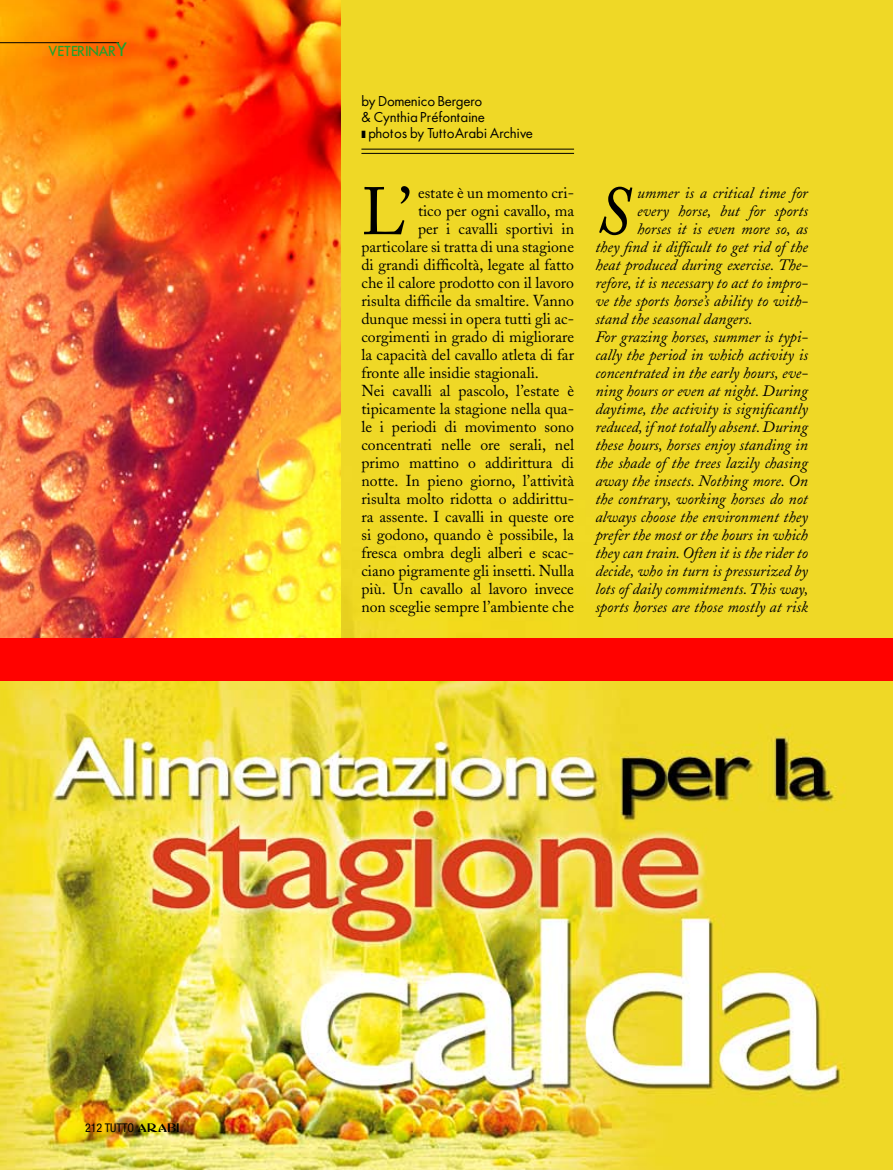
<style>
.page{position:relative;width:893px;height:1170px;background:#fff}
.page>*{position:absolute;margin:0;border:0;box-sizing:border-box;transform-origin:0 0}
.t1{font:italic 69.3px "Adobe Caslon";color:#000}
.t2{font:66.45px "Adobe Caslon";color:#000}
.t3{font:italic 15.75px "Adobe Caslon";color:#000}
.t4{font:15.75px "Adobe Caslon";color:#000}
.t5{font:13.5px "Futura";color:#000}
.t6{font:500 13.5px "Futura";letter-spacing:-.015em;color:#1fa22e}
.t7{font:condensed 12px "Helvetica Neue";color:#000}
.s1{font-size:18px}
.s2{font-family:"Abbess";font-stretch:normal}
</style>
<div class="page">
<img style="left:0;top:0;width:893px;height:1169px">
<img style="left:0;top:0;width:340px;height:638px">
<div style="left:0;top:638px;width:893px;height:42px;background:#ff0200"></div>
<hr style="left:0;top:42px;width:119px;height:1px;background:#000">
<hr style="left:361px;top:149px;width:213px;height:1px;background:#000">
<hr style="left:361px;top:153px;width:213px;height:1px;background:#000">
<svg style="left:362px;top:131px;width:3px;height:7px"></svg>
<p class="t6" style="left:48px;top:42px;width:81px">VETERINAR<span class="s1">Y</span></p>
<p class="t5" style="left:361px;top:92px;width:122px">by Domenico Bergero</p>
<p class="t5" style="left:361px;top:108px;width:125px">&amp; Cynthia Préfontaine</p>
<p class="t5" style="left:368px;top:125px;width:166px">photos by TuttoArabi Archive</p>
<h2 class="t2" style="left:361px;top:172px;width:51px">L’</h2>
<p class="t4" style="left:418px;top:183px;width:158px">estate è un momento cri-</p>
<p class="t4" style="left:418px;top:201px;width:158px">tico per ogni cavallo, ma</p>
<p class="t4" style="left:418px;top:219px;width:158px">per i cavalli sportivi in</p>
<p class="t4" style="left:361px;top:237px;width:214px">particolare si tratta di una stagione</p>
<p class="t4" style="left:361px;top:255px;width:214px">di grandi difficoltà, legate al fatto</p>
<p class="t4" style="left:361px;top:273px;width:214px">che il calore prodotto con il lavoro</p>
<p class="t4" style="left:361px;top:291px;width:214px">risulta difficile da smaltire. Vanno</p>
<p class="t4" style="left:361px;top:309px;width:214px">dunque messi in opera tutti gli ac-</p>
<p class="t4" style="left:361px;top:327px;width:214px">corgimenti in grado di migliorare</p>
<p class="t4" style="left:361px;top:345px;width:214px">la capacità del cavallo atleta di far</p>
<p class="t4" style="left:361px;top:363px;width:179px">fronte alle insidie stagionali.</p>
<p class="t4" style="left:361px;top:381px;width:214px">Nei cavalli al pascolo, l’estate è</p>
<p class="t4" style="left:361px;top:399px;width:214px">tipicamente la stagione nella qua-</p>
<p class="t4" style="left:361px;top:417px;width:214px">le i periodi di movimento sono</p>
<p class="t4" style="left:361px;top:435px;width:214px">concentrati nelle ore serali, nel</p>
<p class="t4" style="left:361px;top:453px;width:214px">primo mattino o addirittura di</p>
<p class="t4" style="left:361px;top:471px;width:214px">notte. In pieno giorno, l’attività</p>
<p class="t4" style="left:361px;top:489px;width:214px">risulta molto ridotta o addirittu-</p>
<p class="t4" style="left:361px;top:507px;width:214px">ra assente. I cavalli in queste ore</p>
<p class="t4" style="left:361px;top:525px;width:214px">si godono, quando è possibile, la</p>
<p class="t4" style="left:361px;top:543px;width:214px">fresca ombra degli alberi e scac-</p>
<p class="t4" style="left:361px;top:561px;width:214px">ciano pigramente gli insetti. Nulla</p>
<p class="t4" style="left:361px;top:579px;width:214px">più. Un cavallo al lavoro invece</p>
<p class="t4" style="left:361px;top:597px;width:214px">non sceglie sempre l’ambiente che</p>
<h1 class="t1" style="left:595px;top:173px;width:36px">S</h1>
<p class="t3" style="left:637px;top:184px;width:172px">ummer is a critical time for</p>
<p class="t3" style="left:637px;top:202px;width:172px">every horse, but for sports</p>
<p class="t3" style="left:637px;top:220px;width:172px">horses it is even more so, as</p>
<p class="t3" style="left:595px;top:238px;width:214px">they find it difficult to get rid of the</p>
<p class="t3" style="left:595px;top:256px;width:214px">heat produced during exercise. The-</p>
<p class="t3" style="left:595px;top:274px;width:214px">refore, it is necessary to act to impro-</p>
<p class="t3" style="left:595px;top:292px;width:214px">ve the sports horse’s ability to with-</p>
<p class="t3" style="left:595px;top:310px;width:159px">stand the seasonal dangers.</p>
<p class="t3" style="left:595px;top:328px;width:214px">For grazing horses, summer is typi-</p>
<p class="t3" style="left:595px;top:346px;width:214px">cally the period in which activity is</p>
<p class="t3" style="left:595px;top:364px;width:214px">concentrated in the early hours, eve-</p>
<p class="t3" style="left:595px;top:382px;width:214px">ning hours or even at night. During</p>
<p class="t3" style="left:595px;top:400px;width:214px">daytime, the activity is significantly</p>
<p class="t3" style="left:595px;top:418px;width:214px">reduced, if not totally absent. During</p>
<p class="t3" style="left:595px;top:436px;width:214px">these hours, horses enjoy standing in</p>
<p class="t3" style="left:595px;top:454px;width:214px">the shade of the trees lazily chasing</p>
<p class="t3" style="left:595px;top:472px;width:214px">away the insects. Nothing more. On</p>
<p class="t3" style="left:595px;top:490px;width:214px">the contrary, working horses do not</p>
<p class="t3" style="left:595px;top:508px;width:214px">always choose the environment they</p>
<p class="t3" style="left:595px;top:526px;width:214px">prefer the most or the hours in which</p>
<p class="t3" style="left:595px;top:544px;width:214px">they can train. Often it is the rider to</p>
<p class="t3" style="left:595px;top:562px;width:214px">decide, who in turn is pressurized by</p>
<p class="t3" style="left:595px;top:580px;width:215px">lots of daily commitments. This way,</p>
<p class="t3" style="left:595px;top:598px;width:214px">sports horses are those mostly at risk</p>
<p class="t7" style="left:85px;top:1120px;width:96px">212 TUTTO <span class="s2">ARABI</span></p>
</div>
